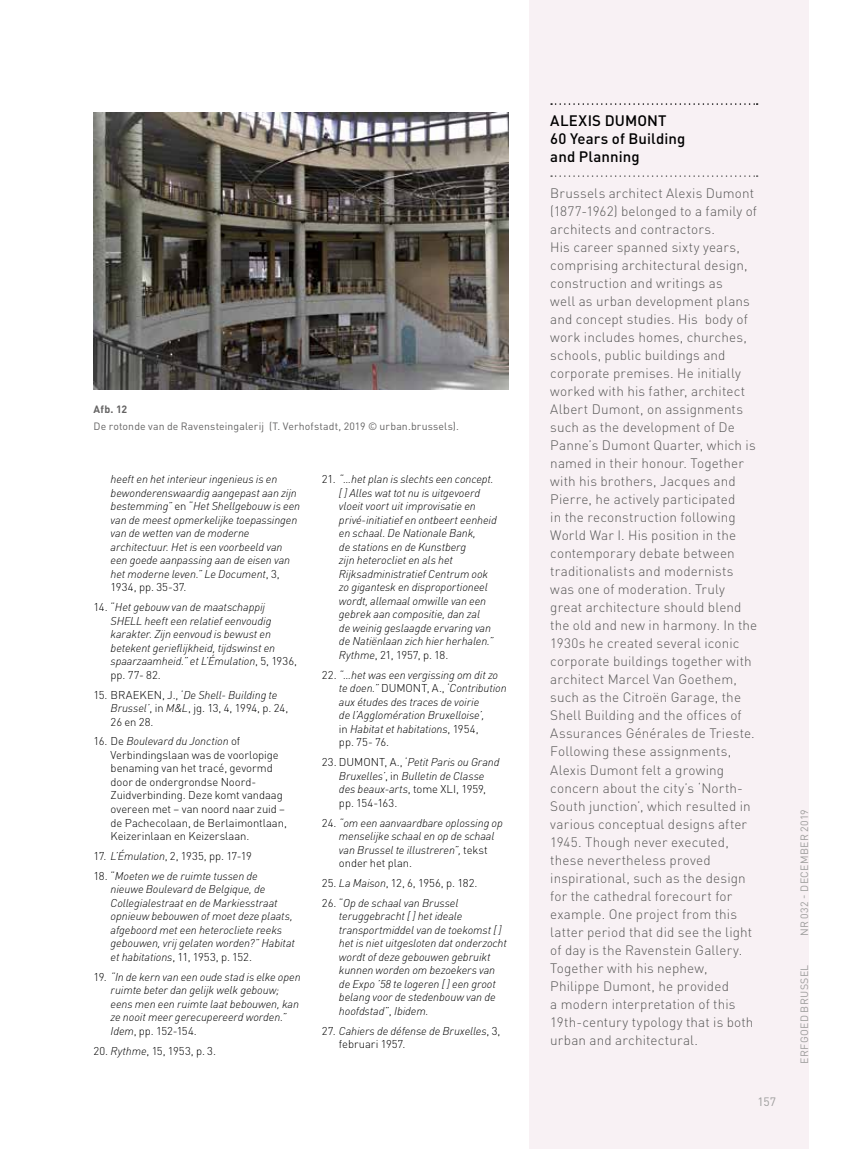
<style>
.page{position:relative;width:851px;height:1149px;background:#fff}
.page>*{position:absolute;margin:0;border:0;box-sizing:border-box;transform-origin:0 0}
.t1{font:500 15px/18px "DINOT";letter-spacing:.005em;color:#000}
.t2{font:300 13.5px/18px "DINOT";letter-spacing:.01em;color:#575756}
.t3{font:12px "DINOT";color:#9d9d9c}
.t4{font:italic 300 11.25px/13.5px "DINOT";letter-spacing:-.01em;color:#000}
.t5{font:300 11.25px/13.5px "DINOT";letter-spacing:-.005em;color:#000}
.t6{font:300 11.25px "DINOT";letter-spacing:-.05em;color:#000}
.t7{font:10.5px "DINOT";letter-spacing:.015em;color:#646363}
.t8{font:10.5px "DINOT";letter-spacing:.035em;color:#9d9d9c}
.t9{font:700 10.5px "DINOT";color:#646363}
.s1{font-style:normal}
.s2{font-style:italic}
</style>
<div class="page">
<div style="left:529px;top:0;width:279px;height:1148px;background:#f8f1f4"></div>
<svg style="left:551px;top:103px;width:206px;height:2px"></svg>
<svg style="left:551px;top:175px;width:206px;height:2px"></svg>
<img style="left:94px;top:113px;width:414px;height:276px">
<p class="t9" style="left:94px;top:402px;width:35px">Afb. 12</p>
<p class="t7" style="left:94px;top:419px;width:367px">De rotonde van de Ravensteingalerij (T. Verhofstadt, 2019 © urban.brussels).</p>
<p class="t4" style="left:111px;top:472px;width:191px">heeft en het interieur ingenieus is en bewonderenswaardig aangepast aan zijn bestemming” <span class="s1">en “</span>Het Shellgebouw is een van de meest opmerkelijke toepassingen van de wetten van de moderne architectuur. Het is een voorbeeld van een goede aanpassing aan de eisen van het moderne leven.” Le Document<span class="s1">, 3, 1934, pp. 35-37.</span></p>
<p class="t4" style="left:111px;top:600px;width:188px;text-indent:-17px"><span class="s1">14. “</span>Het gebouw van de maatschappij SHELL heeft een relatief eenvoudig karakter. Zijn eenvoud is bewust en betekent gerieflijkheid, tijdswinst en spaarzaamheid.” et L’Émulation<span class="s1">, 5, 1936, pp. 77- 82.</span></p>
<p class="t5" style="left:111px;top:687px;width:179px;text-indent:-17px">15. BRAEKEN, J., ‘<span class="s2">De Shell- Building te<br>Brussel’</span>, in <span class="s2">M&amp;L</span>, jg. 13, 4, 1994, p. 24,<br>26 en 28.</p>
<p class="t5" style="left:111px;top:734px;width:178px;text-indent:-17px">16. De <span class="s2">Boulevard du Jonction</span> of<br>Verbindingslaan was de voorlopige benaming van het tracé, gevormd door de ondergrondse Noord-<br>Zuidverbinding. Deze komt vandaag overeen met – van noord naar zuid – de Pachecolaan, de Berlaimontlaan,<br>Keizerinlaan en Keizerslaan.</p>
<p class="t6" style="left:94px;top:848px;width:160px">17. <span class="s2">L’Émulation</span>, 2, 1935, pp. 17-19</p>
<p class="t4" style="left:111px;top:868px;width:186px;text-indent:-17px"><span class="s1">18. “</span>Moeten we de ruimte tussen de<br>nieuwe Boulevard de Belgique, de Collegialestraat en de Markiesstraat opnieuw bebouwen of moet deze plaats, afgeboord met een heterocliete reeks gebouwen, vrij gelaten worden?” Habitat et habitations<span class="s1">, 11, 1953, p. 152.</span></p>
<p class="t4" style="left:111px;top:969px;width:191px;text-indent:-17px"><span class="s1">19.</span> “In de kern van een oude stad is elke open ruimte beter dan gelijk welk gebouw; eens men een ruimte laat bebouwen, kan ze nooit meer gerecupereerd worden.” Idem<span class="s1">, pp. 152-154.</span></p>
<p class="t5" style="left:94px;top:1043px;width:124px">20. <span class="s2">Rythme</span>, 15, 1953, p. 3.</p>
<p class="t4" style="left:339px;top:472px;width:159px;text-indent:-17px"><span class="s1">21.</span> “…het plan is slechts een concept. [ ] Alles wat tot nu is uitgevoerd vloeit voort uit improvisatie en privé-initiatief en ontbeert eenheid en schaal. De Nationale Bank,<br>de stations en de Kunstberg<br>zijn heterocliet en als het<br>Rijksadministratief Centrum ook zo gigantesk en disproportioneel wordt, allemaal omwille van een gebrek aan compositie, dan zal<br>de weinig geslaagde ervaring van de Natiënlaan zich hier herhalen.”<br>Rythme<span class="s1">, 21, 1957, p. 18.</span></p>
<p class="t4" style="left:339px;top:667px;width:169px;text-indent:-17px"><span class="s1">22.</span> “…het was een vergissing om dit zo te doen.” <span class="s1">DUMONT, A., ‘</span>Contribution aux études des traces de voirie<br>de l’Agglomération Bruxelloise’,<br><span class="s1">in</span> Habitat et habitations<span class="s1">, 1954,<br>pp. 75- 76.</span></p>
<p class="t4" style="left:339px;top:755px;width:162px;text-indent:-17px"><span class="s1">23. DUMONT, A., ‘</span>Petit Paris ou Grand<br>Bruxelles’<span class="s1">, in</span> Bulletin de Classe des beaux-arts<span class="s1">, tome XLI, 1959, pp. 154-163.</span></p>
<p class="t4" style="left:339px;top:815px;width:165px;text-indent:-17px"><span class="s1">24.</span> “om een aanvaardbare oplossing op menselijke schaal en op de schaal van Brussel te illustreren”, <span class="s1">tekst onder het plan.</span></p>
<p class="t5" style="left:322px;top:875px;width:157px">25. <span class="s2">La Maison</span>, 12, 6, 1956, p. 182.</p>
<p class="t4" style="left:339px;top:895px;width:169px;text-indent:-17px"><span class="s1">26. “</span>Op de schaal van Brussel teruggebracht [ ] het ideale transportmiddel van de toekomst [ ] het is niet uitgesloten dat onderzocht wordt of deze gebouwen gebruikt kunnen worden om bezoekers van de Expo ’58 te logeren [ ] een groot belang voor de stedenbouw van de hoofdstad<span class="s1">”,</span> Ibidem.</p>
<p class="t4" style="left:339px;top:1023px;width:163px;text-indent:-17px"><span class="s1">27.</span> Cahiers de défense de Bruxelles<span class="s1">, 3, februari 1957.</span></p>
<h1 class="t1" style="left:550px;top:111px;width:136px">ALEXIS DUMONT<br>60 Years of Building and Planning</h1>
<p class="t2" style="left:550px;top:184px;width:208px">Brussels architect Alexis Dumont (1877-1962) belonged to a family of architects and contractors.<br>His career spanned sixty years, comprising architectural design, construction and writings as<br>well as urban development plans and concept studies. His body of work includes homes, churches, schools, public buildings and corporate premises. He initially worked with his father, architect<br>Albert Dumont, on assignments such as the development of De<br>Panne’s Dumont Quarter, which is named in their honour. Together with his brothers, Jacques and<br>Pierre, he actively participated<br>in the reconstruction following<br>World War I. His position in the contemporary debate between traditionalists and modernists was one of moderation. Truly great architecture should blend the old and new in harmony. In the<br>1930s he created several iconic corporate buildings together with architect Marcel Van Goethem, such as the Citroën Garage, the<br>Shell Building and the offices of<br>Assurances Générales de Trieste.<br>Following these assignments,<br>Alexis Dumont felt a growing concern about the city’s ‘North-<br>South junction’, which resulted in various conceptual designs after<br>1945. Though never executed, these nevertheless proved inspirational, such as the design for the cathedral forecourt for example. One project from this latter period that did see the light of day is the Ravenstein Gallery.<br>Together with his nephew,<br>Philippe Dumont, he provided<br>a modern interpretation of this<br>19th-century typology that is both urban and architectural.</p>
<p class="t3" style="left:757px;top:1094px;width:20px">157</p>
<p class="t8" style="left:797px;top:935px;width:128px;rotate:-90deg">NR 032 - DECEMBER 2019</p>
<p class="t8" style="left:797px;top:1063px;width:101px;rotate:-90deg">ERFGOED BRUSSEL</p>
</div>
